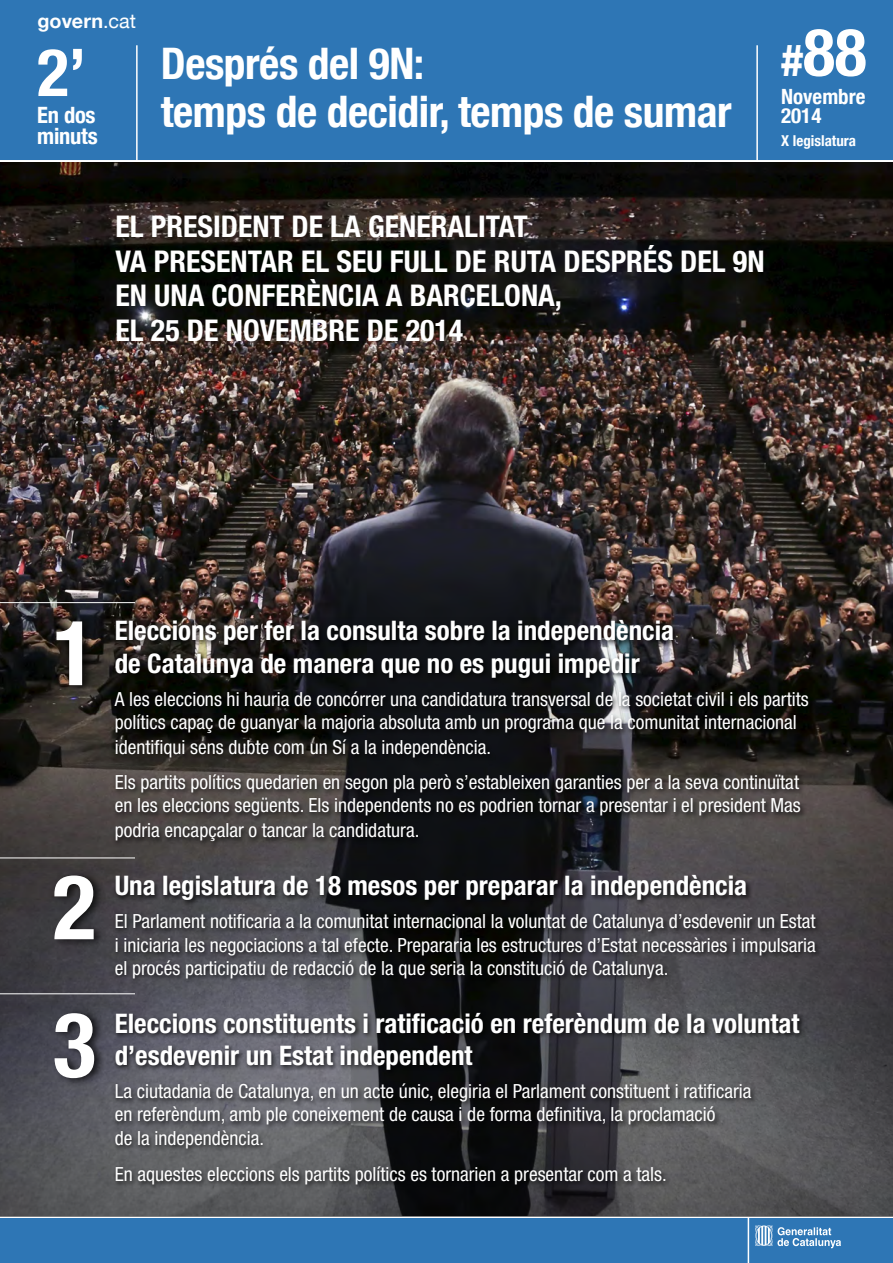
<style>
.page{position:relative;width:893px;height:1263px;background:#fff}
.page>*{position:absolute;margin:0;border:0;box-sizing:border-box;transform-origin:0 0}
.t1{font:700 condensed 90px/137.7px "Helvetica Neue LT Std";color:#fff}
.t2{font:700 condensed 66px "Helvetica Neue";color:#fff}
.t3{font:700 condensed 43.5px/48px "Helvetica Neue";letter-spacing:-.01em;color:#fff}
.t4{font:700 condensed 30px/34.5px "Helvetica Neue LT Std";color:#fff}
.t5{font:700 condensed 27px/32.4px "Helvetica Neue LT Std";color:#fff}
.t6{font:700 condensed 22.5px/21px "Helvetica Neue";letter-spacing:-.01em;color:#fff}
.t7{font:700 condensed 21px/19.5px "Helvetica Neue";color:#fff}
.t8{font:700 19.8px "Helvetica Neue";color:#fff}
.t9{font:condensed 19.5px/23.4px "Helvetica Neue LT Std";color:#fff}
.t10{font:700 condensed 15px "Helvetica Neue";color:#fff}
.s1{font-weight:400}
.s2{font-size:45px}
</style>
<div class="page">
<img style="left:0;top:162px;width:893px;height:452px">
<div style="left:0;top:0;width:893px;height:160px;background:#2e76b5"></div>
<hr style="left:136px;top:45px;width:2px;height:116px;background:#fff">
<hr style="left:756px;top:45px;width:2px;height:116px;background:#fff">
<div style="left:0;top:1219px;width:893px;height:44px;background:#2e76b5"></div>
<hr style="left:748px;top:1218px;width:1px;height:45px;background:#fff">
<svg style="left:755px;top:1225px;width:86px;height:23px"></svg>
<svg style="left:0;top:614px;width:893px;height:603px;background:#3e3c3e"></svg>
<div style="left:53px;top:614px;width:41px;height:80px;background:#000;opacity:.75"></div>
<div style="left:50px;top:868px;width:56px;height:80px;background:#000;opacity:.75"></div>
<div style="left:51px;top:1006px;width:56px;height:81px;background:#000;opacity:.75"></div>
<div style="left:0;top:862px;width:154px;height:16px;background:#3b3738"></div>
<hr style="left:0;top:857px;width:135px;height:1px;background:#fff">
<div style="left:0;top:998px;width:154px;height:16px;background:#3e3e46"></div>
<hr style="left:0;top:993px;width:135px;height:1px;background:#fff">
<div style="left:0;top:606px;width:154px;height:17px;background:#000;opacity:.75"></div>
<hr style="left:0;top:602px;width:135px;height:1px;background:#fff">
<div style="left:112px;top:618px;width:710px;height:573px;background:#000;opacity:.8"></div>
<p class="t8" style="left:38px;top:5px;width:100px">govern<span class="s1">.cat</span></p>
<h2 class="t2" style="left:37px;top:18px;width:50px">2’</h2>
<p class="t6" style="left:37px;top:103px;width:62px">En dos minuts</p>
<h3 class="t3" style="left:161px;top:37px;width:572px">Després del 9N:<br>temps de decidir, temps de sumar</h3>
<h2 class="t2" style="left:782px;top:-2px;width:86px"><span class="s2">#</span>88</h2>
<p class="t7" style="left:781px;top:85px;width:86px">Novembre<br>2014</p>
<p class="t10" style="left:781px;top:129px;width:76px">X legislatura</p>
<h3 class="t4" style="left:115px;top:209px;width:651px">EL PRESIDENT DE LA GENERALITAT<br>VA PRESENTAR EL SEU FULL DE RUTA DESPRÉS DEL 9N<br>EN UNA CONFERÈNCIA A BARCELONA,<br>EL 25 DE NOVEMBRE DE 2014</h3>
<h1 class="t1" style="left:53px;top:583px;width:45px">1</h1>
<h1 class="t1" style="left:53px;top:837px;width:45px">2<br>3</h1>
<h3 class="t5" style="left:115px;top:614px;width:561px">Eleccions per fer la consulta sobre la independència de Catalunya de manera que no es pugui impedir</h3>
<p class="t9" style="left:115px;top:687px;width:695px">A les eleccions hi hauria de concórrer una candidatura transversal de la societat civil i els partits polítics capaç de guanyar la majoria absoluta amb un programa que la comunitat internacional</p>
<p class="t9" style="left:115px;top:730px;width:686px;line-height:34.5px">identifiqui sens dubte com un Sí a la independència.<br>Els partits polítics quedarien en segon pla però s’estableixen garanties per a la seva continuïtat</p>
<p class="t9" style="left:115px;top:793px;width:687px;line-height:25.2px">en les eleccions següents. Els independents no es podrien tornar a presentar i el president Mas podria encapçalar o tancar la candidatura.</p>
<h3 class="t5" style="left:115px;top:869px;width:634px">Una legislatura de 18 mesos per preparar la independència</h3>
<p class="t9" style="left:115px;top:909px;width:702px;text-align:justify">El Parlament notificaria a la comunitat internacional la voluntat de Catalunya d’esdevenir un Estat i iniciaria les negociacions a tal efecte. Prepararia les estructures d’Estat necessàries i impulsaria el procés participatiu de redacció de la que seria la constitució de Catalunya.</p>
<h3 class="t5" style="left:115px;top:1006px;width:686px">Eleccions constituents i ratificació en referèndum de la voluntat d’esdevenir un Estat independent</h3>
<p class="t9" style="left:115px;top:1079px;width:638px">La ciutadania de Catalunya, en un acte únic, elegiria el Parlament constituent i ratificaria en referèndum, amb ple coneixement de causa i de forma definitiva, la proclamació<br>de la independència.</p>
<p class="t9" style="left:115px;top:1162px;width:554px">En aquestes eleccions els partits polítics es tornarien a presentar com a tals.</p>
</div>
